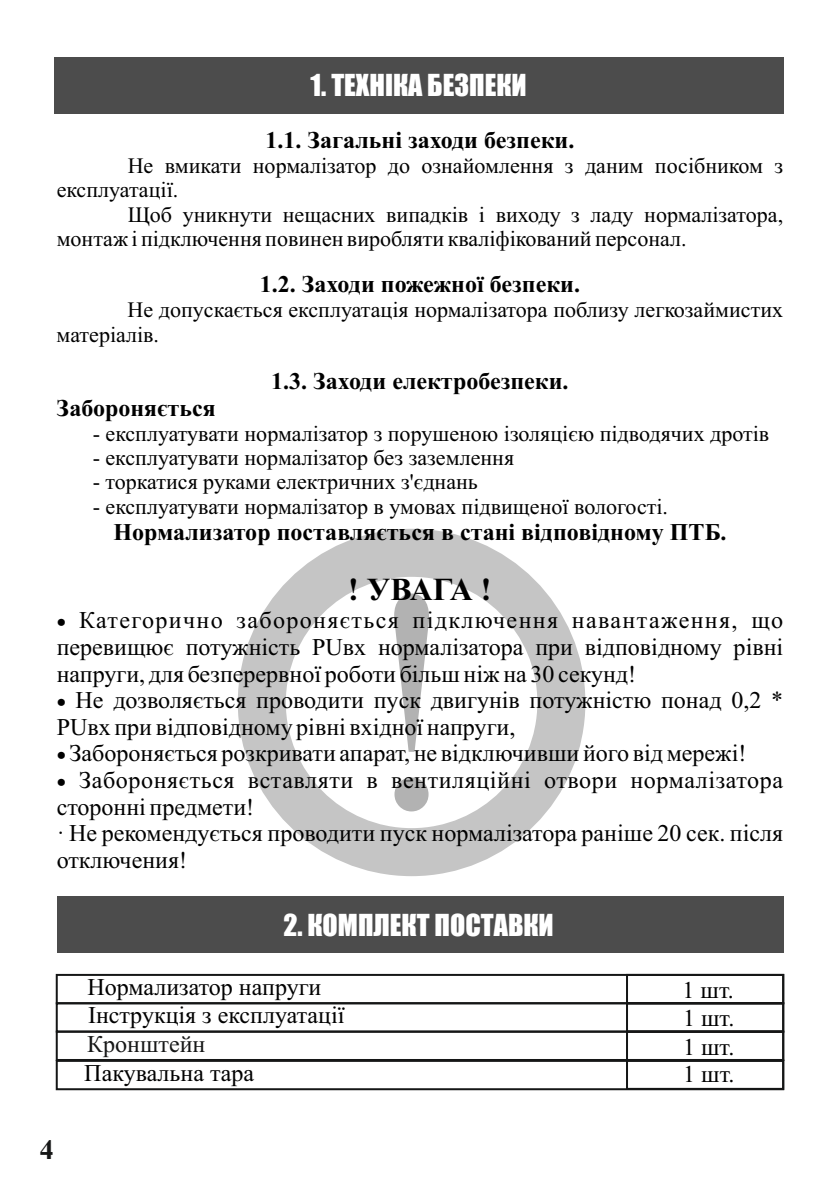
<style>
.page{position:relative;width:840px;height:1191px;background:#fff}
.page>*{position:absolute;margin:0;border:0;box-sizing:border-box;transform-origin:0 0}
.t1{font:700 32px "Times New Roman";letter-spacing:-.03em;color:#000}
.t2{font:28px "Impact";color:#fff}
.t3{font:700 28px "Times New Roman";color:#151616}
.t4{font:24px/26.6px "Times New Roman";color:#000}
.t5{font:700 24px "Times New Roman";color:#000}
.t6{font:24px "Times New Roman";color:#151616}
.t7{font:22px/24.4px "Times New Roman";color:#000}
</style>
<div class="page">
<div style="left:56px;top:974px;width:727px;height:30px;border:2px solid #151616"></div>
<div style="left:56px;top:1002px;width:727px;height:30px;border:2px solid #151616"></div>
<div style="left:56px;top:1030px;width:727px;height:31px;border:2px solid #151616"></div>
<div style="left:625px;top:974px;width:158px;height:30px;border:2px solid #151616"></div>
<div style="left:625px;top:1002px;width:158px;height:30px;border:2px solid #151616"></div>
<div style="left:625px;top:1030px;width:158px;height:31px;border:2px solid #151616"></div>
<div style="left:56px;top:1059px;width:727px;height:31px;border:2px solid #151616"></div>
<div style="left:625px;top:1059px;width:158px;height:30px;border:2px solid #151616"></div>
<div style="left:238px;top:529px;width:347px;height:347px;border:48px solid #c5c5c5;border-radius:50%"></div>
<svg style="left:394px;top:593px;width:35px;height:218px"></svg>
<div style="left:54px;top:57px;width:728px;height:56px;background:#4c4c4c"></div>
<div style="left:57px;top:896px;width:725px;height:57px;background:#4c4c4c"></div>
<p class="t2" style="left:310px;top:74px;width:217px">1. ТЕХНІКА БЕЗПЕКИ</p>
<p class="t5" style="left:265px;top:132px;width:310px">1.1. Загальні заходи безпеки.</p>
<p class="t7" style="left:57px;top:155px;width:727px;text-indent:71px">Не вмикати нормалізатор до ознайомлення з даним посібником з експлуатації.</p>
<p class="t7" style="left:57px;top:204px;width:727px;text-indent:71px">Щоб уникнути нещасних випадків і виходу з ладу нормалізатора, монтаж і підключення повинен виробляти кваліфікований персонал.</p>
<p class="t5" style="left:259px;top:276px;width:322px">1.2. Заходи пожежної безпеки.</p>
<p class="t7" style="left:57px;top:300px;width:727px;text-indent:71px">Не допускається експлуатація нормалізатора поблизу легкозаймистих матеріалів.</p>
<p class="t5" style="left:271px;top:373px;width:299px">1.3. Заходи електробезпеки.</p>
<p class="t5" style="left:57px;top:399px;width:160px">Забороняється</p>
<p class="t7" style="left:93px;top:447px;width:423px">- експлуатувати нормалізатор без заземлення</p>
<p class="t7" style="left:93px;top:423px;width:677px">- експлуатувати нормалізатор з порушеною ізоляцією підводячих дротів</p>
<p class="t7" style="left:93px;top:472px;width:386px">- торкатися руками електричних з'єднань</p>
<p class="t7" style="left:93px;top:496px;width:576px">- експлуатувати нормалізатор в умовах підвищеної вологості.</p>
<p class="t5" style="left:113px;top:523px;width:614px">Нормализатор поставляється в стані відповідному ПТБ.</p>
<h1 class="t1" style="left:348px;top:578px;width:145px">! УВАГА !</h1>
<p class="t4" style="left:57px;top:609px;width:727px;text-align:justify">• Категорично забороняється підключення навантаження, що перевищює потужність PUвх нормалізатора при відповідному рівні напруги, для безперервної роботи більш ніж на 30 секунд!</p>
<p class="t4" style="left:57px;top:689px;width:727px">• Не дозволяється проводити пуск двигунів потужністю понад 0,2 *<br>PUвх при відповідному рівні вхідної напруги,</p>
<p class="t4" style="left:57px;top:742px;width:691px">• Забороняється розкривати апарат, не відключивши його від мережі!</p>
<p class="t4" style="left:57px;top:769px;width:727px">• Забороняється вставляти в вентиляційні отвори нормалізатора сторонні предмети!<br>· Не рекомендується проводити пуск нормалізатора раніше 20 сек. після отключения!</p>
<p class="t2" style="left:283px;top:913px;width:272px">2. КОМПЛЕКТ ПОСТАВКИ</p>
<p class="t3" style="left:40px;top:1140px;width:15px">4</p>
<p class="t4" style="left:87px;top:976px;width:235px">Нормализатор напруги</p>
<p class="t4" style="left:682px;top:978px;width:53px">1 шт.</p>
<p class="t4" style="left:88px;top:1004px;width:258px">Інструкція з експлуатації</p>
<p class="t4" style="left:682px;top:1006px;width:53px">1 шт.</p>
<p class="t4" style="left:84px;top:1062px;width:171px">Пакувальна тара</p>
<p class="t6" style="left:87px;top:1035px;width:120px">Кронштейн</p>
<p class="t4" style="left:682px;top:1035px;width:53px;line-height:27.8px">1 шт.<br>1 шт.</p>
</div>
